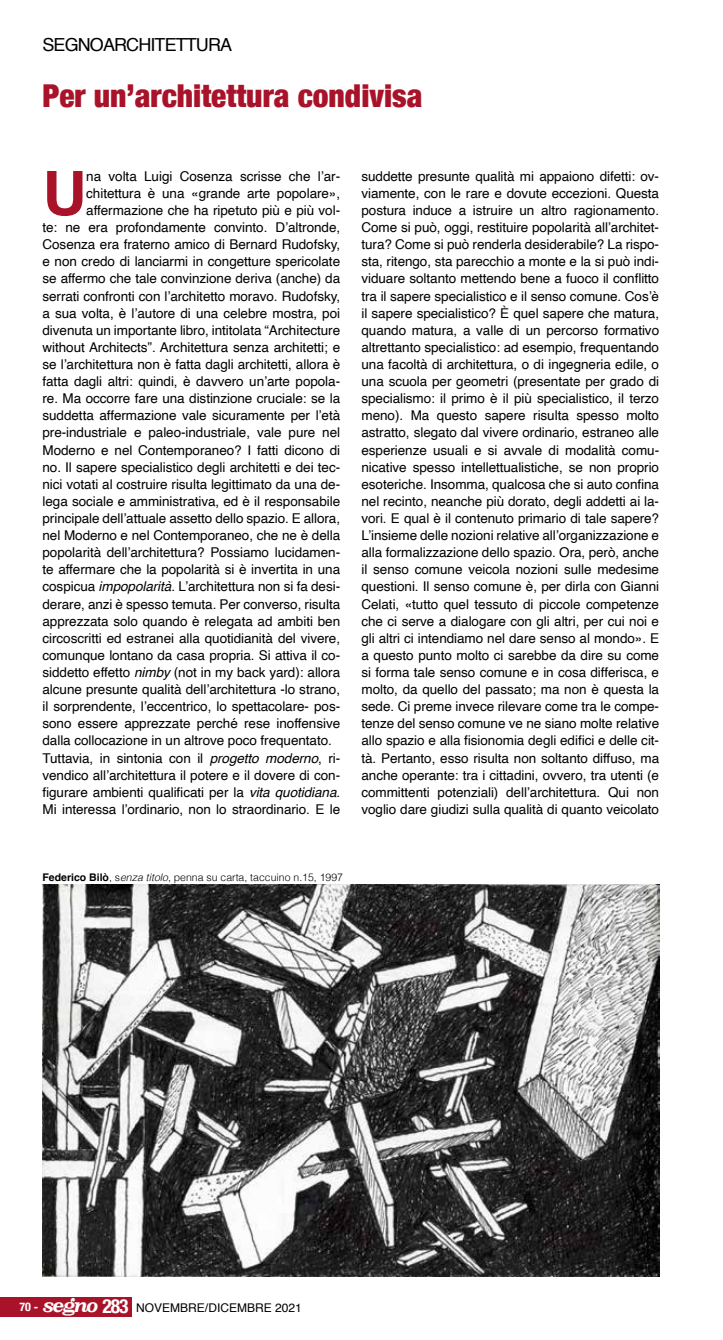
<style>
.page{position:relative;width:723px;height:1340px;background:#fff}
.page>*{position:absolute;margin:0;border:0;box-sizing:border-box;transform-origin:0 0}
.t1{font:700 61.05px "Helvetica";color:#a9132a}
.t2{font:900 condensed 31.5px "Helvetica Neue";color:#a9132a}
.t3{font:18px "Helvetica";letter-spacing:-.05em;color:#000}
.t4{font:13.5px/17.1px "Helvetica";letter-spacing:-.005em;color:#000;text-align:justify}
.t5{font:12px "Helvetica";color:#000}
.t6{font:300 10.5px "Helvetica";color:#000}
.s1{font-style:italic}
.s2{font-weight:700}
.s3{font-family:"Helvetica Neue";font-weight:700;font-stretch:condensed;color:#fff}
.s4{font-family:"Volta Med Ita";font-size:21px;color:#fff}
.s5{font-family:"Helvetica Neue";font-weight:700;font-stretch:condensed;font-size:19.5px;color:#fff}
</style>
<div class="page">
<div style="left:0;top:1297px;width:132px;height:19px;background:#a9132a"></div>
<img style="left:43px;top:884px;width:616px;height:392px">
<h3 class="t3" style="left:43px;top:30px;width:191px">SEGNOARCHITETTURA</h3>
<h2 class="t2" style="left:43px;top:70px;width:381px">Per un’architettura condivisa</h2>
<h1 class="t1" style="left:43px;top:144px;width:46px">U</h1>
<p class="t4" style="left:86px;top:168px;width:255px">na volta Luigi Cosenza scrisse che l’ar-</p>
<p class="t4" style="left:86px;top:185px;width:255px">chitettura è una «grande arte popolare»,</p>
<p class="t4" style="left:86px;top:202px;width:255px">affermazione che ha ripetuto più e più vol-</p>
<p class="t4" style="left:43px;top:219px;width:299px">te: ne era profondamente convinto. D’altronde,</p>
<p class="t4" style="left:43px;top:236px;width:299px">Cosenza era fraterno amico di Bernard Rudofsky,</p>
<p class="t4" style="left:43px;top:253px;width:299px">e non credo di lanciarmi in congetture spericolate</p>
<p class="t4" style="left:43px;top:270px;width:299px">se affermo che tale convinzione deriva (anche) da</p>
<p class="t4" style="left:43px;top:287px;width:299px">serrati confronti con l’architetto moravo. Rudofsky,</p>
<p class="t4" style="left:43px;top:305px;width:299px">a sua volta, è l’autore di una celebre mostra, poi</p>
<p class="t4" style="left:43px;top:322px;width:299px">divenuta un importante libro, intitolata “Architecture</p>
<p class="t4" style="left:43px;top:339px;width:299px">without Architects”. Architettura senza architetti; e</p>
<p class="t4" style="left:43px;top:356px;width:299px">se l’architettura non è fatta dagli architetti, allora è</p>
<p class="t4" style="left:43px;top:373px;width:299px">fatta dagli altri: quindi, è davvero un’arte popola-</p>
<p class="t4" style="left:43px;top:390px;width:299px">re. Ma occorre fare una distinzione cruciale: se la</p>
<p class="t4" style="left:43px;top:407px;width:299px">suddetta affermazione vale sicuramente per l’età</p>
<p class="t4" style="left:43px;top:424px;width:299px">pre-industriale e paleo-industriale, vale pure nel</p>
<p class="t4" style="left:43px;top:441px;width:299px">Moderno e nel Contemporaneo? I fatti dicono di</p>
<p class="t4" style="left:43px;top:459px;width:299px">no. Il sapere specialistico degli architetti e dei tec-</p>
<p class="t4" style="left:43px;top:476px;width:299px">nici votati al costruire risulta legittimato da una de-</p>
<p class="t4" style="left:43px;top:493px;width:299px">lega sociale e amministrativa, ed è il responsabile</p>
<p class="t4" style="left:43px;top:510px;width:299px">principale dell’attuale assetto dello spazio. E allora,</p>
<p class="t4" style="left:43px;top:527px;width:299px">nel Moderno e nel Contemporaneo, che ne è della</p>
<p class="t4" style="left:43px;top:544px;width:299px">popolarità dell’architettura? Possiamo lucidamen-</p>
<p class="t4" style="left:43px;top:561px;width:299px">te affermare che la popolarità si è invertita in una</p>
<p class="t4" style="left:43px;top:578px;width:299px">cospicua <span class="s1">impopolarità</span>. L’architettura non si fa desi-</p>
<p class="t4" style="left:43px;top:595px;width:299px">derare, anzi è spesso temuta. Per converso, risulta</p>
<p class="t4" style="left:43px;top:612px;width:299px">apprezzata solo quando è relegata ad ambiti ben</p>
<p class="t4" style="left:43px;top:630px;width:299px">circoscritti ed estranei alla quotidianità del vivere,</p>
<p class="t4" style="left:43px;top:647px;width:299px">comunque lontano da casa propria. Si attiva il co-</p>
<p class="t4" style="left:43px;top:664px;width:299px">siddetto effetto <span class="s1">nimby</span> (not in my back yard): allora</p>
<p class="t4" style="left:43px;top:681px;width:299px">alcune presunte qualità dell’architettura -lo strano,</p>
<p class="t4" style="left:43px;top:698px;width:299px">il sorprendente, l’eccentrico, lo spettacolare- pos-</p>
<p class="t4" style="left:43px;top:715px;width:299px">sono essere apprezzate perché rese inoffensive</p>
<p class="t4" style="left:43px;top:732px;width:291px">dalla collocazione in un altrove poco frequentato.</p>
<p class="t4" style="left:43px;top:749px;width:299px">Tuttavia, in sintonia con il <span class="s1">progetto moderno</span>, ri-</p>
<p class="t4" style="left:43px;top:766px;width:299px">vendico all’architettura il potere e il dovere di con-</p>
<p class="t4" style="left:43px;top:784px;width:299px">figurare ambienti qualificati per la <span class="s1">vita quotidiana</span>.</p>
<p class="t4" style="left:43px;top:801px;width:299px">Mi interessa l’ordinario, non lo straordinario. E le</p>
<p class="t4" style="left:361px;top:168px;width:299px">suddette presunte qualità mi appaiono difetti: ov&shy;viamente, con le rare e dovute eccezioni. Questa postura induce a istruire un altro ragionamento.<br>Come si può, oggi, restituire popolarità all’architet&shy;tura? Come si può renderla desiderabile? La rispo&shy;sta, ritengo, sta parecchio a monte e la si può indi&shy;viduare soltanto mettendo bene a fuoco il conflitto tra il sapere specialistico e il senso comune. Cos’è il sapere specialistico? È quel sapere che matura, quando matura, a valle di un percorso formativo altrettanto specialistico: ad esempio, frequentando una facoltà di architettura, o di ingegneria edile, o una scuola per geometri (presentate per grado di specialismo: il primo è il più specialistico, il terzo meno). Ma questo sapere risulta spesso molto astratto, slegato dal vivere ordinario, estraneo alle esperienze usuali e si avvale di modalità comu&shy;nicative spesso intellettualistiche, se non proprio esoteriche. Insomma, qualcosa che si auto confina nel recinto, neanche più dorato, degli addetti ai la&shy;vori. E qual è il contenuto primario di tale sapere?<br>L’insieme delle nozioni relative all’organizzazione e alla formalizzazione dello spazio. Ora, però, anche il senso comune veicola nozioni sulle medesime questioni. Il senso comune è, per dirla con Gianni Celati, «tutto quel tessuto di piccole competenze che ci serve a dialogare con gli altri, per cui noi e gli altri ci intendiamo nel dare senso al mondo». E a questo punto molto ci sarebbe da dire su come si forma tale senso comune e in cosa differisca, e molto, da quello del passato; ma non è questa la sede. Ci preme invece rilevare come tra le compe&shy;tenze del senso comune ve ne siano molte relative allo spazio e alla fisionomia degli edifici e delle cit&shy;tà. Pertanto, esso risulta non soltanto diffuso, ma anche operante: tra i cittadini, ovvero, tra utenti (e committenti potenziali) dell’architettura. Qui non voglio dare giudizi sulla qualità di quanto veicolato</p>
<p class="t6" style="left:43px;top:867px;width:302px"><span class="s2">Federico Bilò</span>, s<span class="s1">enza titolo</span>, penna su carta, taccuino n.15, 1997</p>
<p class="t5" style="left:19px;top:1298px;width:284px"><span class="s3">70 -</span> <span class="s4">segno</span> <span class="s5">283</span> NOVEMBRE/DICEMBRE 2021</p>
</div>
